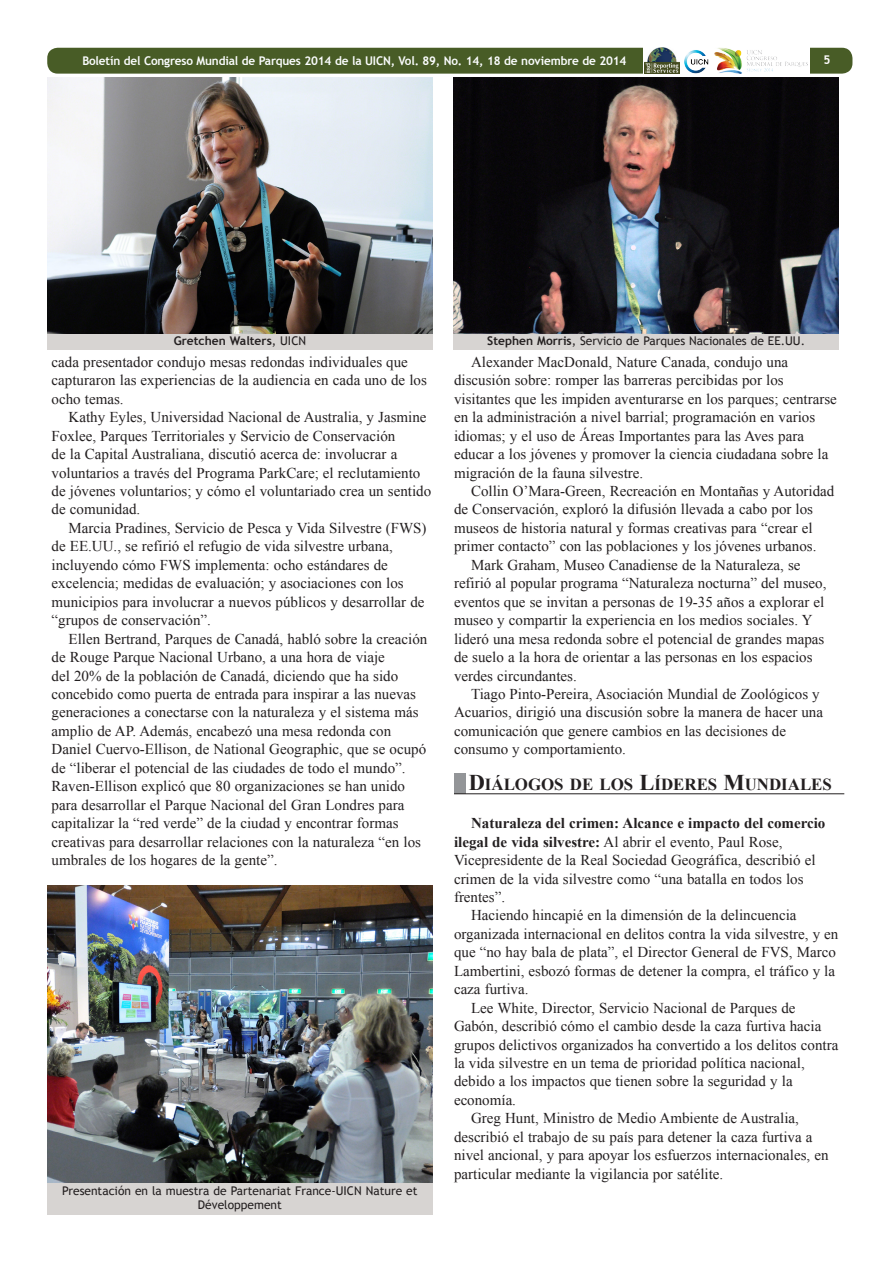
<style>
.page{position:relative;width:893px;height:1263px;background:#fff}
.page>*{position:absolute;margin:0;border:0;box-sizing:border-box;transform-origin:0 0}
.t1{font:700 16.8px "Times New Roman";color:#231f20}
.ENB_-_Body{font:15px/18.5px "Times New Roman";color:#231f20}
.Image_caption{font:12px/14.4px "Trebuchet MS";color:#231f20;text-align:center}
.t2{font:700 12px "Trebuchet MS";letter-spacing:-.015em;color:#fbfdfe}
.Image_caption-2{font:700 12px "Trebuchet MS";color:#231f20}
.t3{font:700 12px "Trebuchet MS";color:#fefcfd}
.s1{font-weight:400}
.s2{font-weight:700}
.s3{font-size:22.5px}
</style>
<div class="page">
<div style="left:47px;top:48px;width:805px;height:26px;background:#485c26;border-radius:10px"></div>
<svg style="left:643px;top:48px;width:37px;height:26px"></svg>
<img style="left:645px;top:47px;width:34px;height:26px">
<div style="left:680px;top:47px;width:129px;height:27px;background:#fff"></div>
<img style="left:684px;top:47px;width:124px;height:27px">
<div style="left:454px;top:773px;width:11px;height:21px;background:#939598"></div>
<hr style="left:454px;top:793px;width:390px;height:1px;background:#231f20">
<img style="left:47px;top:886px;width:386px;height:297px">
<div style="left:47px;top:1183px;width:386px;height:31px;background:#d7d4d2"></div>
<img style="left:47px;top:78px;width:386px;height:256px">
<div style="left:47px;top:334px;width:386px;height:16px;background:#d7d4d2"></div>
<img style="left:453px;top:78px;width:386px;height:256px">
<div style="left:453px;top:334px;width:386px;height:16px;background:#d7d4d2"></div>
<p class="t2" style="left:82px;top:53px;width:546px">Boletín del Congreso Mundial de Parques 2014 de la UICN, Vol. 89, No. 14, 18 de noviembre de 2014</p>
<p class="t3" style="left:823px;top:53px;width:9px">5</p>
<p class="Image_caption-2" style="left:174px;top:334px;width:134px">Gretchen Walters<span class="s1">, UICN</span></p>
<p class="Image_caption" style="left:487px;top:334px;width:319px"><span class="s2">Stephen Morris</span>, Servicio de Parques Nacionales de EE.UU.</p>
<p class="ENB_-_Body" style="left:52px;top:352px;width:377px">cada presentador condujo mesas redondas individuales que capturaron las experiencias de la audiencia en cada uno de los ocho temas.</p>
<p class="ENB_-_Body" style="left:52px;top:408px;width:381px;text-indent:17px">Kathy Eyles, Universidad Nacional de Australia, y Jasmine Foxlee, Parques Territoriales y Servicio de Conservación<br>de la Capital Australiana, discutió acerca de: involucrar a voluntarios a través del Programa ParkCare; el reclutamiento de jóvenes voluntarios; y cómo el voluntariado crea un sentido de comunidad.</p>
<p class="ENB_-_Body" style="left:52px;top:518px;width:377px;text-indent:17px">Marcia Pradines, Servicio de Pesca y Vida Silvestre (FWS) de EE.UU., se refirió el refugio de vida silvestre urbana, incluyendo cómo FWS implementa: ocho estándares de excelencia; medidas de evaluación; y asociaciones con los municipios para involucrar a nuevos públicos y desarrollar de “grupos de conservación”.</p>
<p class="ENB_-_Body" style="left:52px;top:629px;width:377px;text-indent:17px">Ellen Bertrand, Parques de Canadá, habló sobre la creación de Rouge Parque Nacional Urbano, a una hora de viaje<br>del 20% de la población de Canadá, diciendo que ha sido concebido como puerta de entrada para inspirar a las nuevas generaciones a conectarse con la naturaleza y el sistema más amplio de AP. Además, encabezó una mesa redonda con Daniel Cuervo-Ellison, de National Geographic, que se ocupó de “liberar el potencial de las ciudades de todo el mundo”.<br>Raven-Ellison explicó que 80 organizaciones se han unido para desarrollar el Parque Nacional del Gran Londres para capitalizar la “red verde” de la ciudad y encontrar formas creativas para desarrollar relaciones con la naturaleza “en los umbrales de los hogares de la gente”.</p>
<p class="Image_caption" style="left:62px;top:1183px;width:357px">Presentación en la muestra de Partenariat France-UICN Nature et<br>Développement</p>
<p class="ENB_-_Body" style="left:454px;top:352px;width:384px;text-indent:17px">Alexander MacDonald, Nature Canada, condujo una discusión sobre: romper las barreras percibidas por los visitantes que les impiden aventurarse en los parques; centrarse en la administración a nivel barrial; programación en varios idiomas; y el uso de Áreas Importantes para las Aves para educar a los jóvenes y promover la ciencia ciudadana sobre la migración de la fauna silvestre.</p>
<p class="ENB_-_Body" style="left:454px;top:481px;width:382px;text-indent:17px">Collin O’Mara-Green, Recreación en Montañas y Autoridad de Conservación, exploró la difusión llevada a cabo por los museos de historia natural y formas creativas para “crear el primer contacto” con las poblaciones y los jóvenes urbanos.</p>
<p class="ENB_-_Body" style="left:454px;top:555px;width:374px;text-indent:17px">Mark Graham, Museo Canadiense de la Naturaleza, se refirió al popular programa “Naturaleza nocturna” del museo, eventos que se invitan a personas de 19-35 años a explorar el museo y compartir la experiencia en los medios sociales. Y lideró una mesa redonda sobre el potencial de grandes mapas de suelo a la hora de orientar a las personas en los espacios verdes circundantes.</p>
<p class="ENB_-_Body" style="left:454px;top:684px;width:371px;text-indent:17px">Tiago Pinto-Pereira, Asociación Mundial de Zoológicos y Acuarios, dirigió una discusión sobre la manera de hacer una comunicación que genere cambios en las decisiones de consumo y comportamiento.</p>
<p class="t1" style="left:469px;top:773px;width:363px"><span class="s3">D</span>IÁLOGOS DE LOS <span class="s3">L</span>ÍDERES <span class="s3">M</span>UNDIALES</p>
<p class="ENB_-_Body" style="left:454px;top:814px;width:373px;text-indent:17px"><span class="s2">Naturaleza del crimen: Alcance e impacto del comercio ilegal de vida silvestre:</span> Al abrir el evento, Paul Rose, Vicepresidente de la Real Sociedad Geográfica, describió el crimen de la vida silvestre como “una batalla en todos los frentes”.</p>
<p class="ENB_-_Body" style="left:454px;top:906px;width:386px;text-indent:17px">Haciendo hincapié en la dimensión de la delincuencia organizada internacional en delitos contra la vida silvestre, y en que “no hay bala de plata”, el Director General de FVS, Marco Lambertini, esbozó formas de detener la compra, el tráfico y la caza furtiva.</p>
<p class="ENB_-_Body" style="left:454px;top:998px;width:386px;text-indent:17px">Lee White, Director, Servicio Nacional de Parques de Gabón, describió cómo el cambio desde la caza furtiva hacia grupos delictivos organizados ha convertido a los delitos contra la vida silvestre en un tema de prioridad política nacional, debido a los impactos que tienen sobre la seguridad y la economía.</p>
<p class="ENB_-_Body" style="left:454px;top:1109px;width:376px;text-indent:17px">Greg Hunt, Ministro de Medio Ambiente de Australia, describió el trabajo de su país para detener la caza furtiva a nivel ancional, y para apoyar los esfuerzos internacionales, en particular mediante la vigilancia por satélite.</p>
</div>
